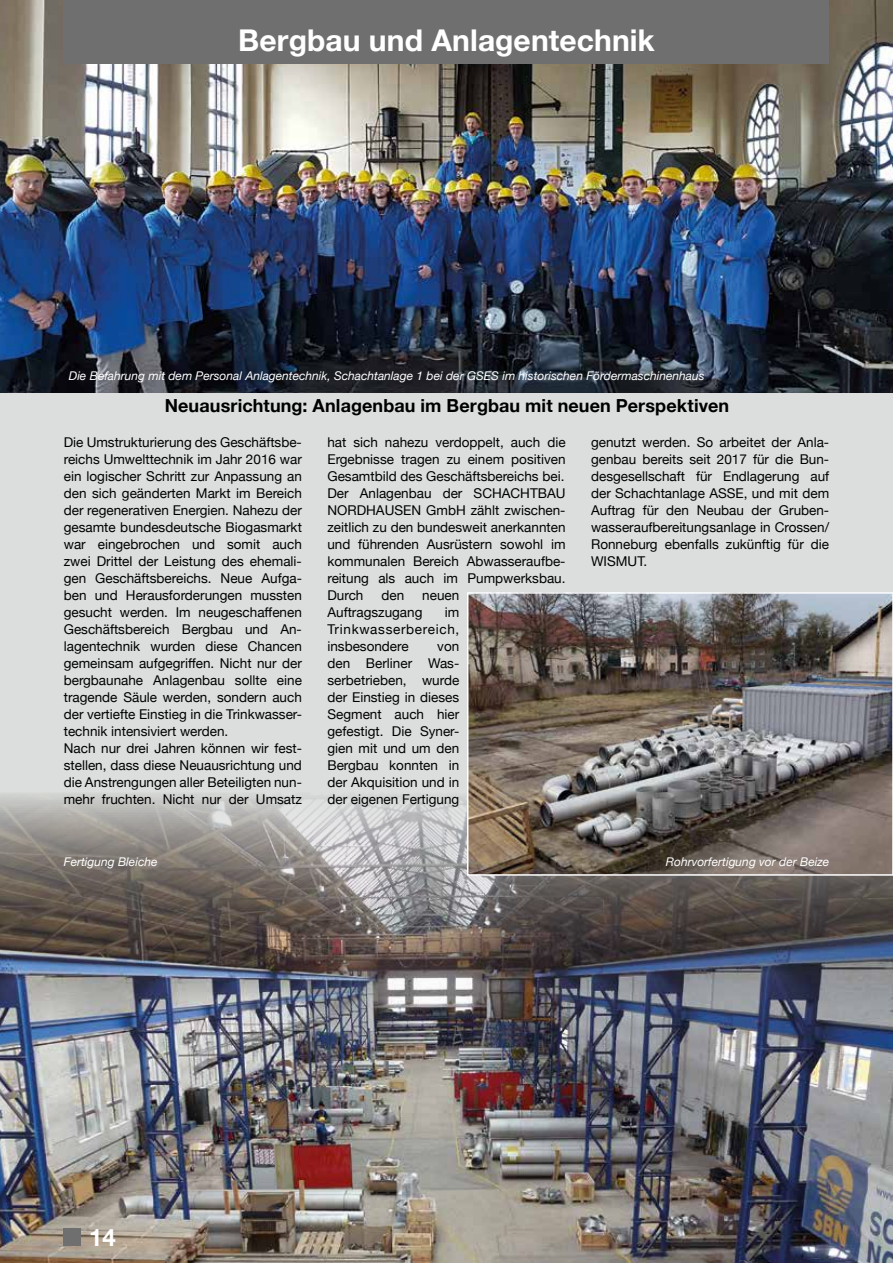
<style>
.page{position:relative;width:893px;height:1263px;background:#dbdedc}
.page>*{position:absolute;margin:0;border:0;box-sizing:border-box;transform-origin:0 0}
.t1{font:700 30px "Helvetica Neue";letter-spacing:.005em;color:#fff}
.t2{font:700 24px "Helvetica Neue";color:#fff}
.t3{font:700 18px "Helvetica Neue";letter-spacing:.005em;color:#000}
.t4{font:13.5px/17px "Helvetica Neue";color:#000;text-align:justify}
.t5{font:italic 12px "Helvetica Neue";color:#fff}
</style>
<div class="page">
<img style="left:0;top:0;width:893px;height:392px">
<img style="left:0;top:794px;width:893px;height:469px">
<div style="left:64px;top:0;width:765px;height:64px;background:#706f6f"></div>
<div style="left:64px;top:1229px;width:17px;height:17px;background:#706f6f"></div>
<img style="left:470px;top:595px;width:420px;height:278px">
<div style="left:467px;top:592px;width:426px;height:284px;border:2px solid #fff"></div>
<h1 class="t1" style="left:238px;top:16px;width:418px">Bergbau und Anlagentechnik</h1>
<p class="t5" style="left:69px;top:367px;width:637px">Die Befahrung mit dem Personal Anlagentechnik, Schachtanlage 1 bei der GSES im historischen Fördermaschinenhaus</p>
<h3 class="t3" style="left:165px;top:392px;width:566px">Neuausrichtung: Anlagenbau im Bergbau mit neuen Perspektiven</h3>
<p class="t4" style="left:64px;top:434px;width:240px;text-align:left">Die Umstrukturierung des Geschäftsbe&shy;reichs Umwelttechnik im Jahr 2016 war ein logischer Schritt zur Anpassung an den sich geänderten Markt im Bereich der regenerativen Energien. Nahezu der gesamte bundesdeutsche Biogasmarkt war eingebrochen und somit auch zwei Drittel der Leistung des ehemali&shy;gen Geschäftsbereichs. Neue Aufga&shy;ben und Herausforderungen mussten gesucht werden. Im neugeschaffenen Geschäftsbereich Bergbau und An&shy;lagentechnik wurden diese Chancen gemeinsam aufgegriffen. Nicht nur der bergbaunahe Anlagenbau sollte eine tragende Säule werden, sondern auch der vertiefte Einstieg in die Trinkwasser&shy;technik intensiviert werden.<br>Nach nur drei Jahren können wir fest&shy;stellen, dass diese Neuausrichtung und die Anstrengungen aller Beteiligten nun&shy;mehr fruchten. Nicht nur der Umsatz</p>
<p class="t4" style="left:327px;top:434px;width:240px">hat sich nahezu verdoppelt, auch die Ergebnisse tragen zu einem positiven Gesamtbild des Geschäftsbereichs bei.<br>Der Anlagenbau der SCHACHTBAU NORDHAUSEN GmbH zählt zwischen&shy;zeitlich zu den bundesweit anerkannten und führenden Ausrüstern sowohl im kommunalen Bereich Abwasseraufbe&shy;reitung als auch im Pumpwerksbau.<br>Durch</p>
<p class="t4" style="left:381px;top:587px;width:24px">den</p>
<p class="t4" style="left:327px;top:587px;width:133px;text-indent:95px">neuen<br>Auftragszugang</p>
<p class="t4" style="left:327px;top:604px;width:133px;text-indent:117px">im Trinkwasserbereich, insbesondere</p>
<p class="t4" style="left:327px;top:638px;width:133px;text-indent:110px">von den Berliner Was&shy;serbetrieben, wurde der Einstieg in dieses Segment auch hier gefestigt. Die Syner&shy;gien mit und um den Bergbau konnten in der Akquisition und in der eigenen Fertigung</p>
<p class="t5" style="left:64px;top:853px;width:95px">Fertigung Bleiche</p>
<p class="t4" style="left:591px;top:434px;width:240px">genutzt werden. So arbeitet der Anla&shy;genbau bereits seit 2017 für die Bun&shy;desgesellschaft für Endlagerung auf der Schachtanlage ASSE, und mit dem Auftrag für den Neubau der Gruben&shy;wasseraufbereitungsanlage in Crossen/ Ronneburg ebenfalls zukünftig für die WISMUT.</p>
<p class="t5" style="left:666px;top:853px;width:165px">Rohrvorfertigung vor der Beize</p>
<h2 class="t2" style="left:89px;top:1218px;width:28px">14</h2>
</div>
